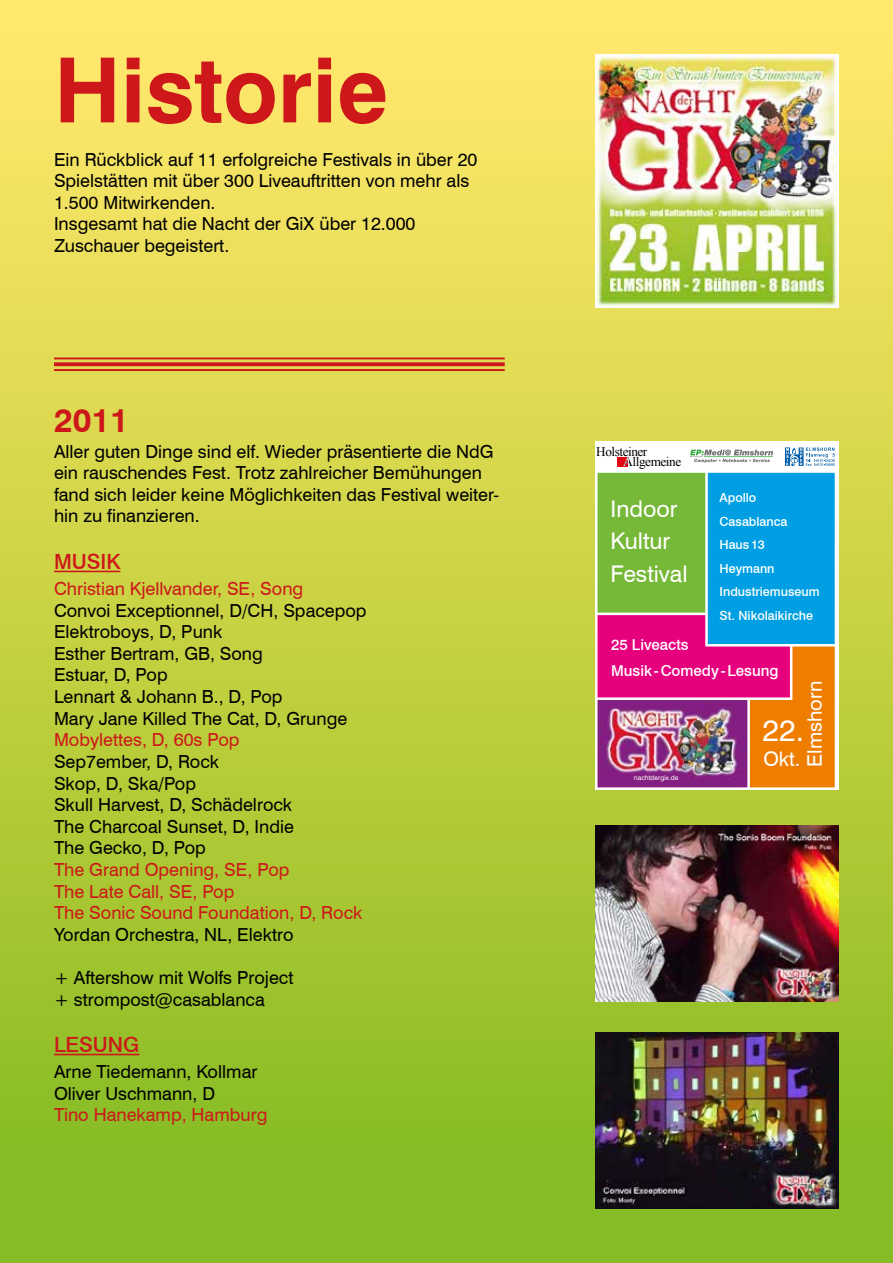
<style>
.page{position:relative;width:893px;height:1263px;background:#fff}
.page>*{position:absolute;margin:0;border:0;box-sizing:border-box;transform-origin:0 0}
.t1{font:700 90px "Swiss 721 BT";color:#cd171a}
.t2{font:700 33px "Swiss 721 BT";color:#cd171a}
.t3{font:30.15px "Swiss 721 BT";color:#fff}
.t4{font:22.95px/32.5px "Swiss 721 BT";color:#fff}
.t5{font:500 21px "Swiss 721 BT";color:#cd171a}
.t6{font:20.1px "Swiss 721 BT";color:#fff}
.t7{font:18px/21.6px "Swiss 721 BT";color:#000}
.t8{font:18px/21.6px "Swiss 721 BT";color:#cd171a}
.t9{font:500 15px/25px "Swiss 721 BT";color:#fff}
.t10{font:13.2px/9.9px "Times New Roman";letter-spacing:-.03em;color:#000}
.t11{font:500 12.6px/23.4px "Swiss 721 BT";color:#fff}
.t12{font:6.75px "Swiss 721 BT";color:#fff}
.s1{color:#fff}
</style>
<div class="page">
<div style="left:0;top:0;width:893px;height:1263px;background:linear-gradient(to bottom,#ffea6c,#80b91c)"></div>
<hr style="left:54px;top:357px;width:451px;height:2px;background:#cd171a">
<svg style="left:54px;top:362px;width:451px;height:4px;fill:#cd171a"></svg>
<hr style="left:54px;top:369px;width:451px;height:2px;background:#cd171a">
<hr style="left:54px;top:571px;width:66px;height:1px;background:#cd171a">
<hr style="left:54px;top:1054px;width:85px;height:1px;background:#cd171a">
<img style="left:595px;top:54px;width:244px;height:254px">
<div style="left:595px;top:441px;width:244px;height:349px;background:#fff"></div>
<svg style="left:597px;top:447px;width:238px;height:341px"></svg>
<div style="left:618px;top:457px;width:10px;height:9px;background:#e30613"></div>
<img style="left:595px;top:825px;width:244px;height:176px">
<img style="left:595px;top:1033px;width:244px;height:176px">
<h1 class="t1" style="left:54px;top:36px;width:336px">Historie</h1>
<p class="t7" style="left:54px;top:148px;width:425px">Ein Rückblick auf 11 erfolgreiche Festivals in über 20<br>Spielstätten mit über 300 Liveauftritten von mehr als 1.500 Mitwirkenden.<br>Insgesamt hat die Nacht der GiX über 12.000<br>Zuschauer begeistert.</p>
<h2 class="t2" style="left:54px;top:400px;width:76px">2011</h2>
<p class="t7" style="left:54px;top:440px;width:447px">Aller guten Dinge sind elf. Wieder präsentierte die NdG ein rauschendes Fest. Trotz zahlreicher Bemühungen fand sich leider keine Möglichkeiten das Festival weiter&shy;hin zu finanzieren.</p>
<p class="t5" style="left:54px;top:549px;width:68px">MUSIK</p>
<p class="t8" style="left:54px;top:578px;width:251px">Christian Kjellvander, SE, Song</p>
<p class="t7" style="left:54px;top:599px;width:314px">Convoi Exceptionnel, D/CH, Spacepop<br>Elektroboys, D, Punk<br>Esther Bertram, GB, Song<br>Estuar, D, Pop<br>Lennart &amp; Johann B., D, Pop<br>Mary Jane Killed The Cat, D, Grunge</p>
<p class="t8" style="left:54px;top:729px;width:187px">Mobylettes, D, 60s Pop</p>
<p class="t7" style="left:54px;top:750px;width:241px">Sep7ember, D, Rock<br>Skop, D, Ska/Pop<br>Skull Harvest, D, Schädelrock<br>The Charcoal Sunset, D, Indie<br>The Gecko, D, Pop</p>
<p class="t8" style="left:54px;top:858px;width:310px">The Grand Opening, SE, Pop<br>The Late Call, SE, Pop<br>The Sonic Sound Foundation, D, Rock</p>
<p class="t7" style="left:54px;top:923px;width:241px">Yordan Orchestra, NL, Elektro</p>
<p class="t7" style="left:54px;top:966px;width:241px">+ Aftershow mit Wolfs Project + strompost@casablanca</p>
<p class="t5" style="left:54px;top:1032px;width:87px">LESUNG</p>
<p class="t7" style="left:54px;top:1061px;width:205px">Arne Tiedemann, Kollmar<br>Oliver Uschmann, D</p>
<p class="t8" style="left:54px;top:1104px;width:215px">Tino Hanekamp, Hamburg</p>
<p class="t10" style="left:623px;top:446px;width:60px;text-indent:-27px">Holsteiner<br><span class="s1">A</span>llgemeine</p>
<p class="t4" style="left:610px;top:492px;width:79px">Indoor<br>Kultur<br>Festival</p>
<p class="t11" style="left:719px;top:486px;width:102px">Apollo<br>Casablanca<br>Haus 13<br>Heymann<br>Industriemuseum<br>St. Nikolaikirche</p>
<p class="t9" style="left:611px;top:632px;width:169px">25 Liveacts<br>Musik - Comedy - Lesung</p>
<p class="t12" style="left:634px;top:773px;width:46px">nachtdergix.de</p>
<p class="t6" style="left:802px;top:767px;width:87px;rotate:-90deg">Elmshorn</p>
<h3 class="t3" style="left:763px;top:712px;width:43px">22.</h3>
<p class="t6" style="left:763px;top:746px;width:39px">Okt.</p>
</div>
